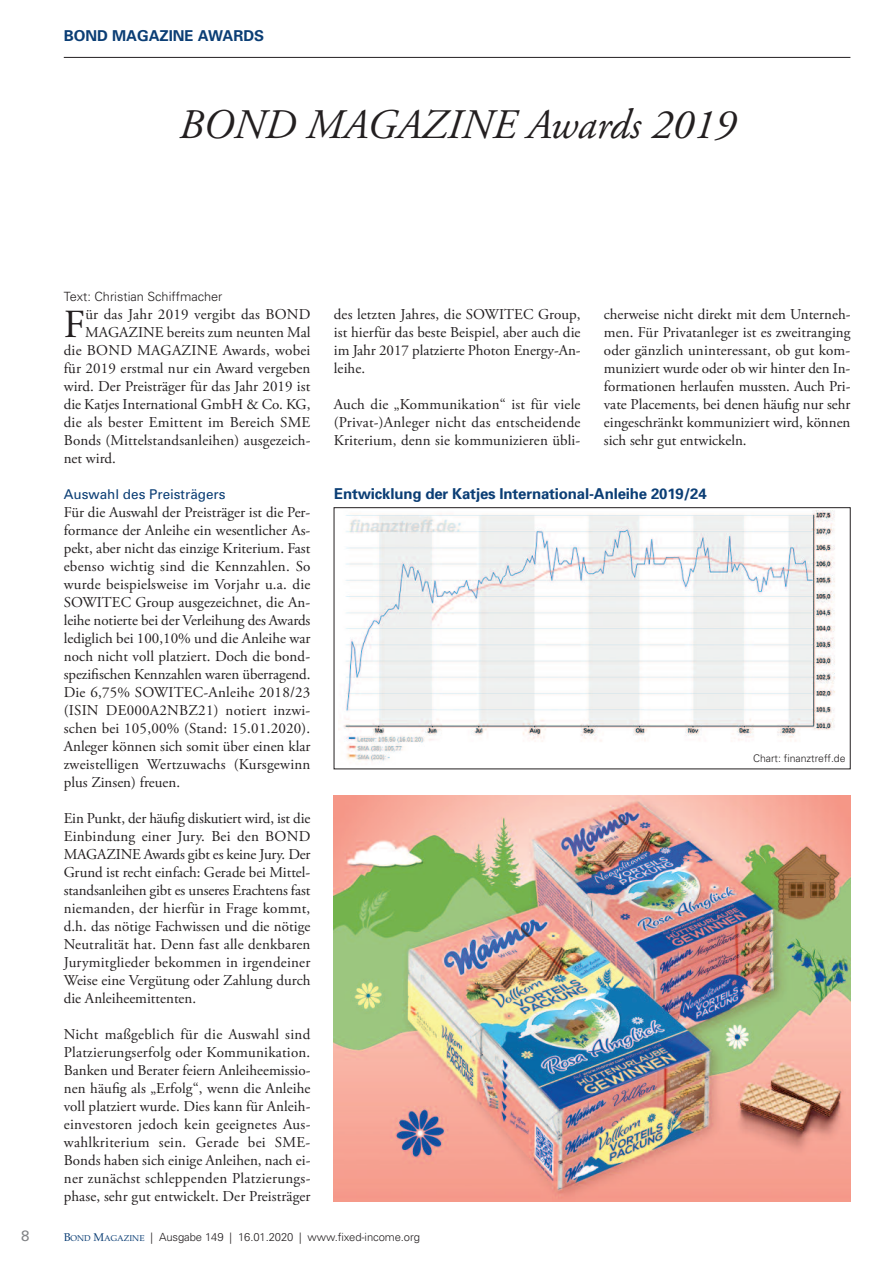
<style>
.page{position:relative;width:893px;height:1263px;background:#fff}
.page>*{position:absolute;margin:0;border:0;box-sizing:border-box;transform-origin:0 0}
.t1{font:italic 42px "Adobe Garamond Pro";color:#231f20}
.t2{font:39.75px "Adobe Garamond Pro";color:#231f20}
.t3{font:15px/18px "Adobe Garamond Pro";letter-spacing:.005em;color:#231f20;text-align:justify}
.t4{font:700 15px "Univers";letter-spacing:-.01em;color:#0b3e75}
.t5{font:15px "Univers";color:#808285}
.t6{font:13.5px "Univers";color:#0b3e75}
.t7{font:300 12.75px "Univers";color:#231f20}
.t8{font:300 11.25px "Univers";letter-spacing:-.01em;color:#231f20}
.t9{font:300 10.5px "Univers";color:#231f20}
.s1{font-family:"Book Antiqua";font-weight:400;color:#0b3e75}
.s2{font-family:"Book Antiqua";font-weight:400;font-size:8.4px;color:#0b3e75}
</style>
<div class="page">
<hr style="left:64px;top:57px;width:786px;height:1px;background:#231f20">
<img style="left:334px;top:795px;width:516px;height:406px">
<img style="left:343px;top:511px;width:492px;height:251px">
<div style="left:334px;top:507px;width:516px;height:262px;border:1px solid #231f20"></div>
<p class="t4" style="left:64px;top:30px;width:202px">BOND MAGAZINE AWARDS</p>
<h1 class="t1" style="left:179px;top:108px;width:558px">BOND MAGAZINE Awards 2019</h1>
<p class="t7" style="left:64px;top:292px;width:160px">Text: Christian Schiffmacher</p>
<h2 class="t2" style="left:64px;top:309px;width:23px">F</h2>
<p class="t3" style="left:85px;top:307px;width:227px">ür das Jahr 2019 vergibt das BOND</p>
<p class="t3" style="left:85px;top:325px;width:227px">MAGAZINE bereits zum neunten Mal</p>
<p class="t3" style="left:64px;top:343px;width:248px">die BOND MAGAZINE Awards, wobei</p>
<p class="t3" style="left:64px;top:361px;width:248px">für 2019 erstmal nur ein Award vergeben</p>
<p class="t3" style="left:64px;top:379px;width:248px">wird. Der Preisträger für das Jahr 2019 ist</p>
<p class="t3" style="left:64px;top:397px;width:248px">die Katjes International GmbH &amp; Co. KG,</p>
<p class="t3" style="left:64px;top:415px;width:248px">die als bester Emittent im Bereich SME</p>
<p class="t3" style="left:64px;top:433px;width:248px">Bonds (Mittelstandsanleihen) ausgezeich-</p>
<p class="t3" style="left:64px;top:451px;width:54px">net wird.</p>
<p class="t6" style="left:64px;top:489px;width:163px">Auswahl des Preisträgers</p>
<p class="t3" style="left:64px;top:505px;width:248px">Für die Auswahl der Preisträger ist die Per&shy;formance der Anleihe ein wesentlicher As&shy;pekt, aber nicht das einzige Kriterium. Fast ebenso wichtig sind die Kennzahlen. So wurde beispielsweise im Vorjahr u.a. die SOWITEC Group ausgezeichnet, die An&shy;leihe notierte bei der Verleihung des Awards lediglich bei 100,10% und die Anleihe war noch nicht voll platziert. Doch die bond&shy;spezifischen Kennzahlen waren überragend.<br>Die 6,75% SOWITEC-Anleihe 2018/23 (ISIN DE000A2NBZ21) notiert inzwi&shy;schen bei 105,00% (Stand: 15.01.2020).<br>Anleger können sich somit über einen klar zweistelligen Wertzuwachs (Kursgewinn plus Zinsen) freuen.</p>
<p class="t3" style="left:64px;top:811px;width:248px">Ein Punkt, der häufig diskutiert wird, ist die Einbindung einer Jury. Bei den BOND MAGAZINE Awards gibt es keine Jury. Der Grund ist recht einfach: Gerade bei Mittel&shy;standsanleihen gibt es unseres Erachtens fast niemanden, der hierfür in Frage kommt, d.h. das nötige Fachwissen und die nötige Neutralität hat. Denn fast alle denkbaren Jurymitglieder bekommen in irgendeiner Weise eine Vergütung oder Zahlung durch die Anleiheemittenten.</p>
<p class="t3" style="left:64px;top:1027px;width:248px">Nicht maßgeblich für die Auswahl sind Platzierungserfolg oder Kommunikation.<br>Banken und Berater feiern Anleiheemissio&shy;nen häufig als „Erfolg“, wenn die Anleihe voll platziert wurde. Dies kann für Anleih&shy;einvestoren jedoch kein geeignetes Aus&shy;wahlkriterium sein. Gerade bei SME-Bonds haben sich einige Anleihen, nach ei&shy;ner zunächst schleppenden Platzierungs&shy;phase, sehr gut entwickelt. Der Preisträger</p>
<p class="t3" style="left:334px;top:307px;width:248px">des letzten Jahres, die SOWITEC Group, ist hierfür das beste Beispiel, aber auch die im Jahr 2017 platzierte Photon Energy-An&shy;leihe.</p>
<p class="t3" style="left:334px;top:397px;width:248px">Auch die „Kommunikation“ ist für viele (Privat-)Anleger nicht das entscheidende Kriterium, denn sie kommunizieren übli-</p>
<p class="t3" style="left:604px;top:307px;width:248px">cherweise nicht direkt mit dem Unterneh&shy;men. Für Privatanleger ist es zweitranging oder gänzlich uninteressant, ob gut kom&shy;muniziert wurde oder ob wir hinter den In&shy;formationen herlaufen mussten. Auch Pri&shy;vate Placements, bei denen häufig nur sehr eingeschränkt kommuniziert wird, können sich sehr gut entwickeln.</p>
<p class="t4" style="left:334px;top:488px;width:374px">Entwicklung der Katjes International-Anleihe 2019/24</p>
<p class="t9" style="left:753px;top:755px;width:94px">Chart: finanztreff.de</p>
<p class="t5" style="left:21px;top:1230px;width:10px">8</p>
<p class="t8" style="left:64px;top:1233px;width:358px"><span class="s1">B</span><span class="s2">OND</span> <span class="s1">M</span><span class="s2">AGAZINE</span> | Ausgabe 149 | 16.01.2020 | www.fixed-income.org</p>
</div>
